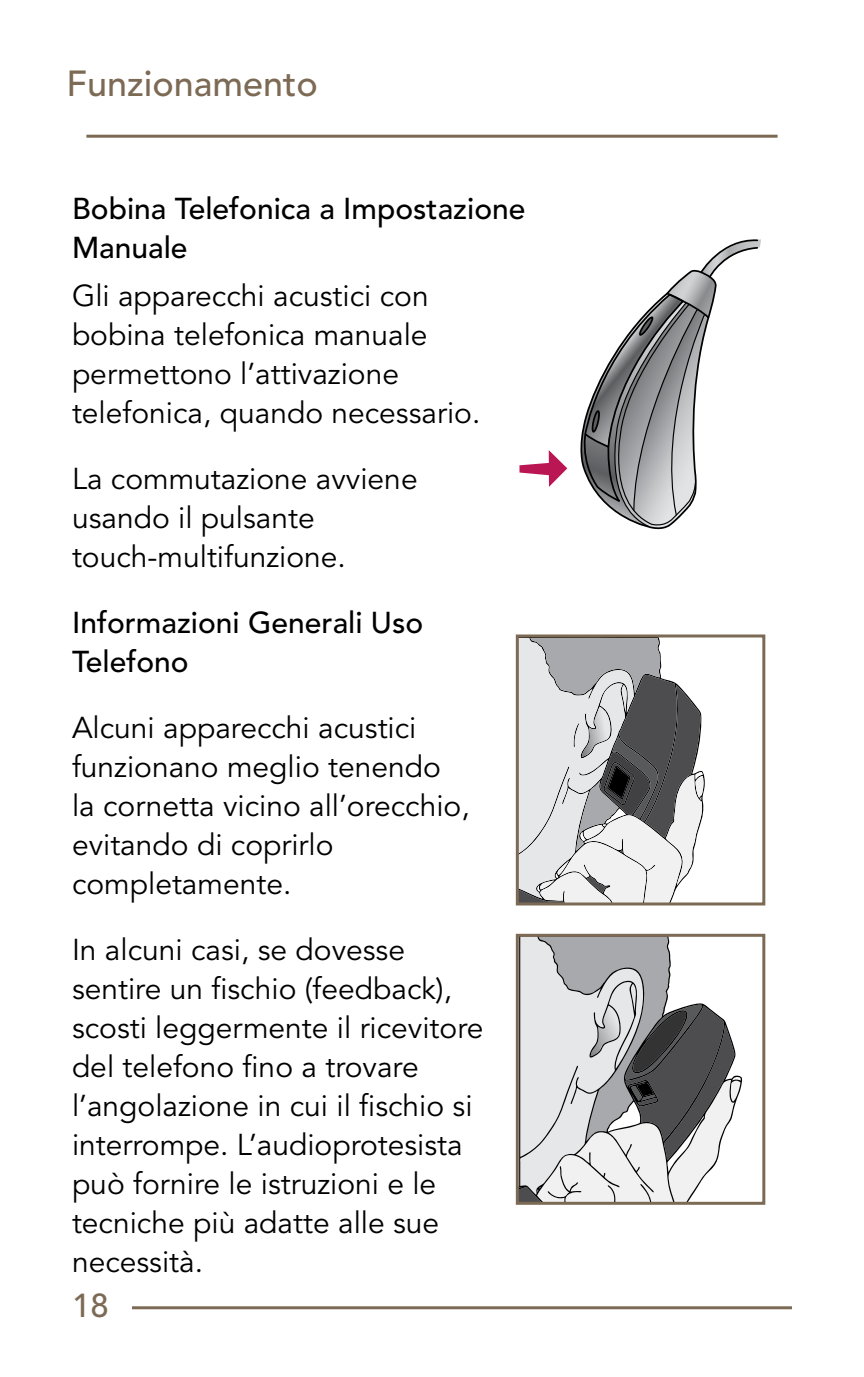
<style>
.page{position:relative;width:864px;height:1377px;background:#fff}
.page>*{position:absolute;margin:0;border:0;box-sizing:border-box;transform-origin:0 0}
.t1{font:500 36px "Avenir LT Std";color:#7c6a55}
.t2{font:500 33px "Avenir LT Std";color:#7c6a55}
.t3{font:30px/39px "Avenir LT SLI Std Book";color:#000}
.t4{font:500 30px/39px "Avenir LT Std";color:#000}
</style>
<div class="page">
<hr style="left:132px;top:1306px;width:660px;height:3px;background:#7c6a55">
<hr style="left:86px;top:135px;width:692px;height:3px;background:#7c6a55">
<svg style="left:520px;top:638px;width:184px;height:263px"></svg>
<div style="left:516px;top:634px;width:249px;height:271px;border:3px solid #7c6a55"></div>
<svg style="left:520px;top:938px;width:221px;height:263px"></svg>
<div style="left:516px;top:934px;width:249px;height:271px;border:3px solid #7c6a55"></div>
<svg style="left:580px;top:239px;width:181px;height:291px"></svg>
<svg style="left:519px;top:450px;width:48px;height:37px"></svg>
<p class="t1" style="left:66px;top:63px;width:253px">Funzionamento</p>
<p class="t4" style="left:72px;top:190px;width:455px">Bobina Telefonica a Impostazione<br>Manuale</p>
<p class="t3" style="left:72px;top:277px;width:410px">Gli apparecchi acustici con bobina telefonica manuale permettono l’attivazione telefonica, quando necessario.</p>
<p class="t3" style="left:72px;top:460px;width:347px">La commutazione avviene usando il pulsante touch-multifunzione.</p>
<p class="t4" style="left:72px;top:604px;width:353px">Informazioni Generali Uso<br>Telefono</p>
<p class="t3" style="left:72px;top:709px;width:399px">Alcuni apparecchi acustici funzionano meglio tenendo la cornetta vicino all’orecchio, evitando di coprirlo completamente.</p>
<p class="t3" style="left:72px;top:931px;width:413px">In alcuni casi, se dovesse sentire un fischio (feedback), scosti leggermente il ricevitore del telefono fino a trovare l’angolazione in cui il fischio si interrompe. L’audioprotesista può fornire le istruzioni e le tecniche più adatte alle sue necessità.</p>
<p class="t2" style="left:72px;top:1287px;width:38px">18</p>
</div>
